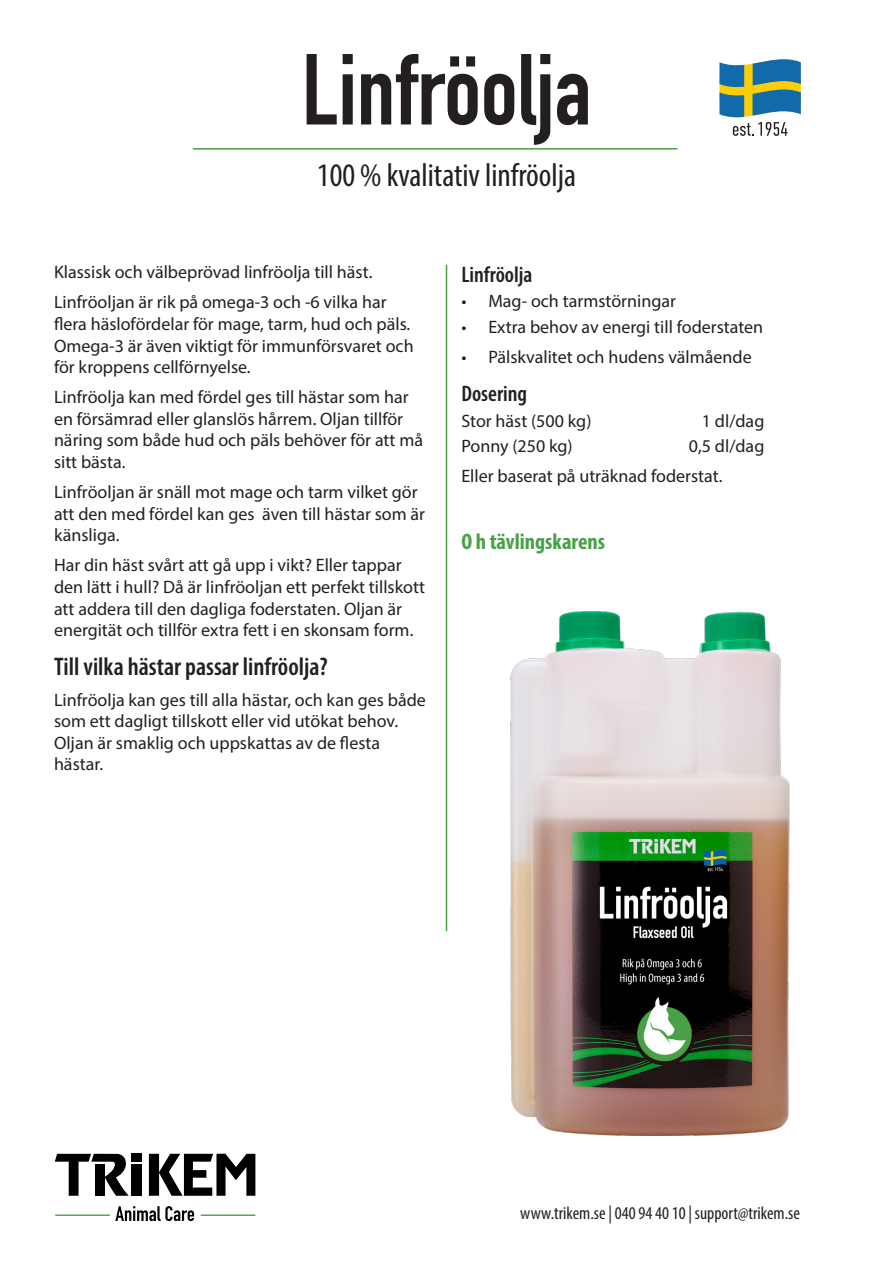
<style>
.page{position:relative;width:893px;height:1263px;background:#fff}
.page>*{position:absolute;margin:0;border:0;box-sizing:border-box;transform-origin:0 0}
.t1{font:99px "DIN Engschrift LT Pro";color:#231f20}
.t2{font:condensed 33px "Myriad Pro";color:#231f20}
.t3{font:600 condensed 25.5px "Myriad Pro";color:#231f20}
.t4{font:600 condensed 22.5px "Myriad Pro";color:#231f20}
.t5{font:700 condensed 22.5px "Myriad Pro";color:#49a147}
.t6{font:18px/21.6px "Myriad Pro";color:#231f20}
.t7{font:condensed 18px "Myriad Pro";color:#231f20}
</style>
<div class="page">
<svg style="left:719px;top:59px;width:82px;height:77px"></svg>
<hr style="left:193px;top:148px;width:484px;height:2px;background:#49a147">
<div style="left:131px;top:1153px;width:11px;height:9px;background:#010101"></div>
<div style="left:132px;top:1164px;width:10px;height:32px;background:#010101"></div>
<svg style="left:149px;top:1154px;width:106px;height:42px"></svg>
<svg style="left:55px;top:1154px;width:74px;height:42px"></svg>
<svg style="left:115px;top:1206px;width:79px;height:15px"></svg>
<hr style="left:201px;top:1214px;width:54px;height:2px;background:#49a147">
<hr style="left:55px;top:1214px;width:55px;height:2px;background:#49a147">
<img style="left:511px;top:612px;width:278px;height:523px">
<hr style="left:446px;top:265px;width:1px;height:666px;background:#49a147">
<p class="t1" style="left:302px;top:32px;width:291px">Linfröolja</p>
<p class="t2" style="left:317px;top:155px;width:261px">100 % kvalitativ linfröolja</p>
<p class="t6" style="left:54px;top:261px;width:320px">Klassisk och välbeprövad linfröolja till häst.</p>
<p class="t6" style="left:54px;top:291px;width:361px">Linfröoljan är rik på omega-3 och -6 vilka har flera häslofördelar för mage, tarm, hud och päls.<br>Omega-3 är även viktigt för immunförsvaret och för kroppens cellförnyelse.</p>
<p class="t6" style="left:54px;top:386px;width:371px">Linfröolja kan med fördel ges till hästar som har en försämrad eller glanslös hårrem. Oljan tillför näring som både hud och päls behöver för att må sitt bästa.</p>
<p class="t6" style="left:54px;top:481px;width:373px">Linfröoljan är snäll mot mage och tarm vilket gör att den med fördel kan ges även till hästar som är känsliga.</p>
<p class="t6" style="left:54px;top:554px;width:372px">Har din häst svårt att gå upp i vikt? Eller tappar den lätt i hull? Då är linfröoljan ett perfekt tillskott att addera till den dagliga foderstaten. Oljan är energität och tillför extra fett i en skonsam form.</p>
<p class="t3" style="left:54px;top:651px;width:275px">Till vilka hästar passar linfröolja?</p>
<p class="t6" style="left:54px;top:688px;width:373px">Linfröolja kan ges till alla hästar, och kan ges både som ett dagligt tillskott eller vid utökat behov.<br>Oljan är smaklig och uppskattas av de flesta hästar.</p>
<p class="t4" style="left:461px;top:260px;width:73px">Linfröolja</p>
<p class="t6" style="left:461px;top:290px;width:216px">• Mag- och tarmstörningar</p>
<p class="t6" style="left:461px;top:316px;width:303px">• Extra behov av energi till foderstaten</p>
<p class="t6" style="left:461px;top:346px;width:292px">• Pälskvalitet och hudens välmående</p>
<p class="t4" style="left:461px;top:380px;width:67px">Dosering</p>
<p class="t6" style="left:461px;top:410px;width:132px">Stor häst (500 kg)</p>
<p class="t6" style="left:702px;top:410px;width:64px">1 dl/dag</p>
<p class="t6" style="left:461px;top:435px;width:113px">Ponny (250 kg)</p>
<p class="t6" style="left:689px;top:435px;width:77px">0,5 dl/dag</p>
<p class="t6" style="left:461px;top:465px;width:263px">Eller baserat på uträknad foderstat.</p>
<p class="t5" style="left:461px;top:527px;width:145px">O h tävlingskarens</p>
<p class="t7" style="left:520px;top:1202px;width:281px">www.trikem.se | 040 94 40 10 | support@trikem.se</p>
</div>
